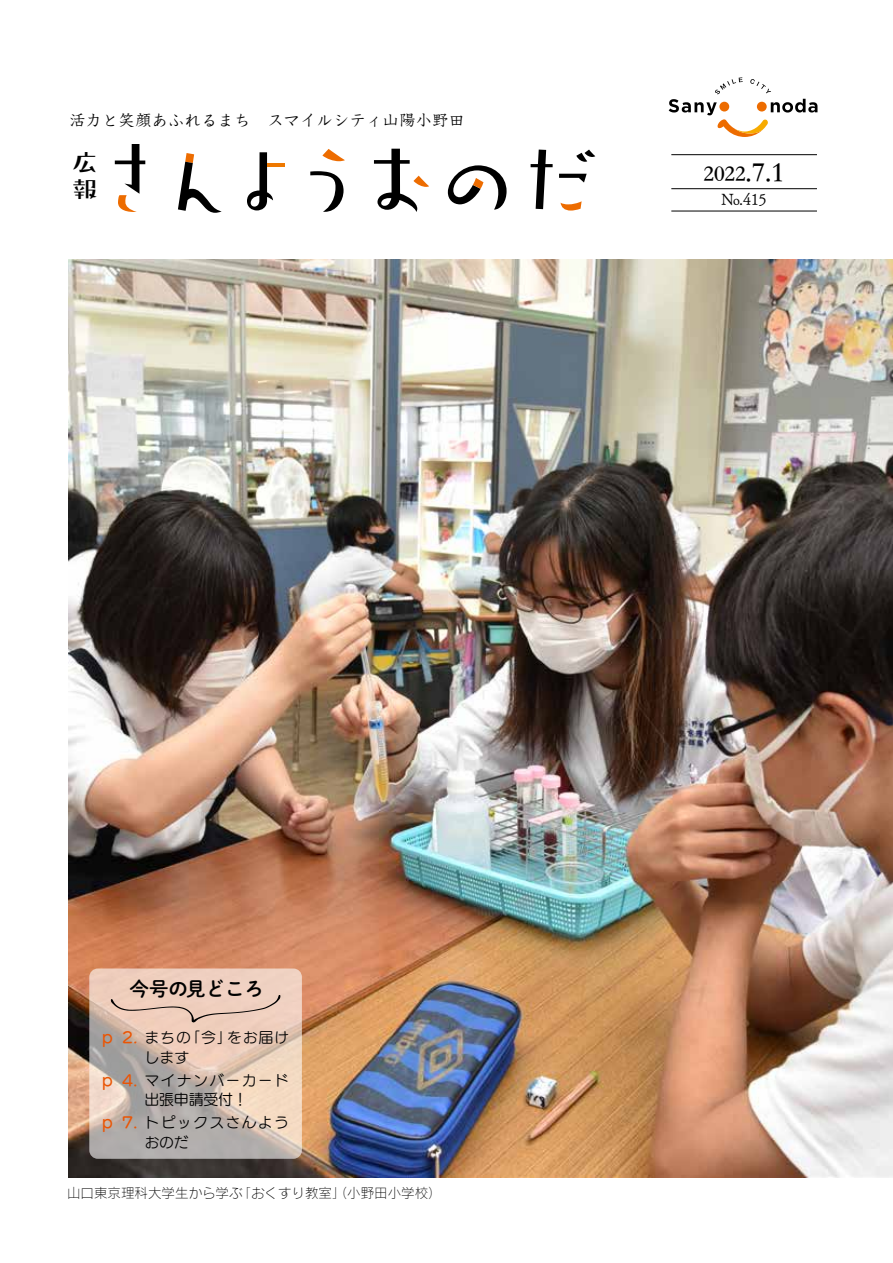
<style>
.page{position:relative;width:893px;height:1263px;background:#fff}
.page>*{position:absolute;margin:0;border:0;box-sizing:border-box;transform-origin:0 0}
.t1{font:27px/27px "Pal Ramune Std B";color:#000}
.t2{font:22.5px "ST Songti TC Bold";color:#000}
.t3{font:19.5px "FOT DNP Shuei M Go Std B";color:#000}
.t4{font:16.5px "Utrillo Pro M";color:#000}
.t5{font:16.5px "Tsuku Antique S Min Std L";color:#000}
.t6{font:15px/19.5px "UD Marugo Small Pr 6 M";letter-spacing:.08em;color:#000;text-align:center}
.t7{font:15px/19.5px "UD Marugo Small Pr 6 M";letter-spacing:.05em;color:#000}
.t8{font:13.5px "Rodin Cattleya Pro L";color:#000}
.s1{font-size:28.5px}
.s2{font-family:"UD Marugo Small Pr 6 DB";color:#ea5504}
</style>
<div class="page">
<hr style="left:671px;top:154px;width:146px;height:1px;background:#000">
<hr style="left:671px;top:211px;width:146px;height:1px;background:#000">
<hr style="left:671px;top:188px;width:146px;height:1px;background:#000">
<img style="left:68px;top:259px;width:825px;height:919px">
<svg style="left:669px;top:77px;width:148px;height:60px"></svg>
<div style="left:757px;top:102px;width:10px;height:10px;background:#ed6c00;border-radius:50%"></div>
<div style="left:719px;top:102px;width:10px;height:10px;background:#ed6c00;border-radius:50%"></div>
<svg style="left:322px;top:149px;width:23px;height:12px"></svg>
<svg style="left:576px;top:150px;width:19px;height:12px"></svg>
<svg style="left:310px;top:171px;width:34px;height:41px"></svg>
<svg style="left:374px;top:149px;width:55px;height:63px"></svg>
<svg style="left:448px;top:165px;width:59px;height:45px"></svg>
<svg style="left:531px;top:150px;width:22px;height:59px"></svg>
<svg style="left:247px;top:152px;width:26px;height:58px"></svg>
<svg style="left:178px;top:153px;width:44px;height:60px"></svg>
<svg style="left:115px;top:144px;width:30px;height:68px"></svg>
<hr style="left:267px;top:164px;width:18px;height:3px;background:#ee7800">
<svg style="left:561px;top:201px;width:21px;height:10px"></svg>
<svg style="left:559px;top:174px;width:28px;height:9px"></svg>
<svg style="left:89px;top:968px;width:213px;height:191px;background:#d3bfb3"></svg>
<svg style="left:111px;top:995px;width:170px;height:28px;background:#e3c4b4"></svg>
<p class="t4" style="left:69px;top:110px;width:397px">活力と笑顔あふれるまち　スマイルシティ山陽小野田</p>
<h1 class="t1" style="left:72px;top:148px;width:27px">広報</h1>
<h2 class="t2" style="left:703px;top:161px;width:83px">2022<span class="s1">.7.1</span></h2>
<p class="t5" style="left:722px;top:187px;width:47px">No.415</p>
<h3 class="t3" style="left:130px;top:974px;width:136px">今号の見どころ</h3>
<p class="t7" style="left:145px;top:1028px;width:146px;text-indent:-43px"><span class="s2">p 2.</span> まちの「今」をお届けします</p>
<p class="t6" style="left:102px;top:1070px;width:189px"><span class="s2">p 4.</span> マイナンバーカード出張申請受付！</p>
<p class="t6" style="left:145px;top:1113px;width:146px;text-align:left;text-indent:-43px"><span class="s2">p 7.</span> トピックスさんようおのだ</p>
<p class="t8" style="left:67px;top:1184px;width:376px">山口東京理科大学生から学ぶ「おくすり教室」（小野田小学校）</p>
</div>
